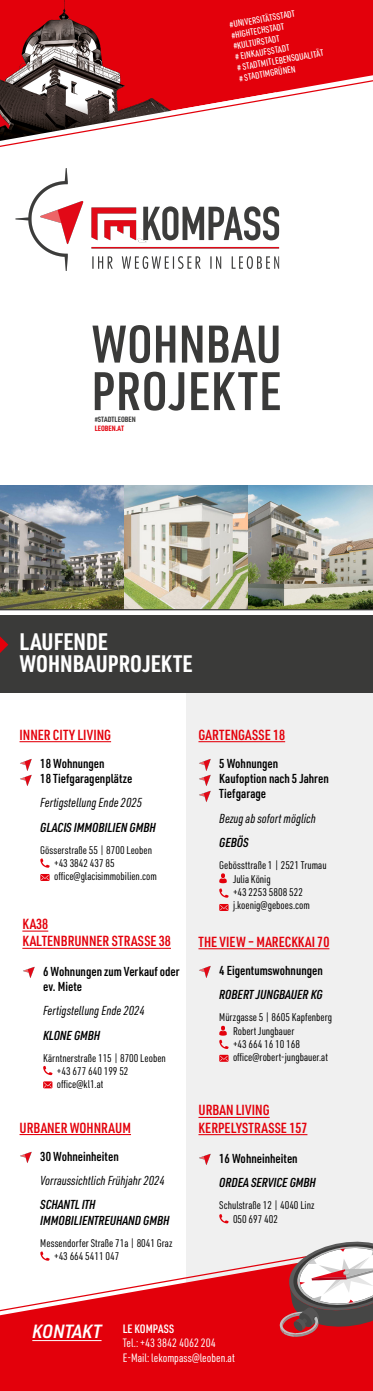
<style>
.page{position:relative;width:373px;height:1391px;background:#fff}
.page>*{position:absolute;margin:0;border:0;box-sizing:border-box;transform-origin:0 0}
.t1{font:600 53.06px "URWDIN Cond";letter-spacing:.015em;color:#3a3a39}
.t2{font:600 51.81px "URWDIN Cond";letter-spacing:.005em;color:#3a3a39}
.t3{font:700 23.38px/21.9px "URWDIN Cond";color:#fff}
.t4{font:600 14.38px/17.2px "URWDIN Cond";color:#e3000b}
.t5{font:600 12.75px/15.3px "URWDIN Cond";color:#000}
.t6{font:italic 600 12.75px/15.3px "URWDIN Cond";color:#000}
.t7{font:italic 12.75px "URWDIN Cond";color:#000}
.t8{font:11.88px/14.2px "URWDIN Cond";color:#fff}
.t9{font:11px/13.2px "URWDIN Cond";color:#000}
.t10{font:500 9.06px/10.9px "URWDIN Cond";color:#fff}
.t11{font:700 7.5px "URWDIN Cond";color:#3a3a39}
.t12{font:700 7.5px "URWDIN Cond";color:#e3000b}
.s1{font-family:"URWDIN Semi Cond";font-weight:600;font-style:italic;font-size:18.75px}
.s2{font-weight:600}
</style>
<div class="page">
<div style="left:186px;top:693px;width:186px;height:698px;background:#f0f0f0"></div>
<div style="left:208px;top:0;width:164px;height:77px;background:#e3000b"></div>
<img style="left:0;top:0;width:208px;height:77px">
<svg style="left:0;top:77px;width:372px;height:70px"></svg>
<img style="left:15px;top:168px;width:265px;height:103px">
<img style="left:0;top:485px;width:372px;height:124px">
<div style="left:0;top:615px;width:372px;height:78px;background:#3a3a39"></div>
<hr style="left:0;top:609px;width:372px;height:1px;background:#3a3a39">
<svg style="left:0;top:636px;width:8px;height:17px"></svg>
<hr style="left:19px;top:741px;width:92px;height:1px;background:#e3000b">
<hr style="left:198px;top:948px;width:131px;height:1px;background:#e3000b">
<hr style="left:19px;top:1134px;width:112px;height:1px;background:#e3000b">
<hr style="left:198px;top:1117px;width:71px;height:1px;background:#e3000b">
<hr style="left:198px;top:1134px;width:109px;height:1px;background:#e3000b">
<hr style="left:198px;top:741px;width:86px;height:1px;background:#e3000b">
<svg style="left:199px;top:966px;width:12px;height:12px"></svg>
<svg style="left:20px;top:1151px;width:12px;height:12px"></svg>
<svg style="left:199px;top:1153px;width:12px;height:12px"></svg>
<svg style="left:20px;top:759px;width:12px;height:27px"></svg>
<svg style="left:199px;top:759px;width:12px;height:43px"></svg>
<svg style="left:219px;top:904px;width:9px;height:7px"></svg>
<svg style="left:40px;top:874px;width:9px;height:7px"></svg>
<svg style="left:219px;top:1055px;width:9px;height:7px"></svg>
<svg style="left:22px;top:930px;width:26px;height:1px"></svg>
<hr style="left:22px;top:948px;width:149px;height:1px;background:#e3000b">
<svg style="left:23px;top:966px;width:12px;height:12px"></svg>
<svg style="left:43px;top:1081px;width:9px;height:7px"></svg>
<svg style="left:43px;top:1066px;width:9px;height:9px"></svg>
<svg style="left:40px;top:858px;width:10px;height:10px"></svg>
<svg style="left:219px;top:1214px;width:9px;height:10px"></svg>
<svg style="left:219px;top:873px;width:9px;height:25px"></svg>
<svg style="left:219px;top:1026px;width:9px;height:23px"></svg>
<div style="left:0;top:1312px;width:372px;height:79px;background:#e3000b"></div>
<svg style="left:0;top:1251px;width:277px;height:61px"></svg>
<hr style="left:32px;top:1340px;width:69px;height:1px;background:#fff">
<svg style="left:277px;top:1241px;width:95px;height:96px"></svg>
<p class="t10" style="left:228px;top:19px;width:89px;rotate:-10deg">#UNIVERSITÄTSSTADT #HIGHTECHSTADT #KULTURSTADT<br># EINKAUFSSTADT<br># STADTMITLEBENSQUALITÄT # STADTIMGRÜNEN</p>
<h2 class="t2" style="left:91px;top:309px;width:191px">WOHNBAU</h2>
<h1 class="t1" style="left:91px;top:355px;width:191px">PROJEKTE</h1>
<p class="t11" style="left:94px;top:414px;width:42px">#STADTLEOBEN</p>
<p class="t12" style="left:94px;top:423px;width:31px">LEOBEN.AT</p>
<h3 class="t3" style="left:19px;top:630px;width:174px">LAUFENDE<br>WOHNBAUPROJEKTE</h3>
<h3 class="t4" style="left:19px;top:725px;width:93px">INNER CITY LIVING</h3>
<p class="t5" style="left:40px;top:755px;width:93px">18 Wohnungen<br>18 Tiefgaragenplätze</p>
<p class="t7" style="left:40px;top:794px;width:103px">Fertigstellung Ende 2025</p>
<p class="t6" style="left:40px;top:819px;width:117px">GLACIS IMMOBILIEN GMBH</p>
<p class="t9" style="left:54px;top:843px;width:104px;text-indent:-14px">Gösserstraße 55 | 8700 Leoben +43 3842 437 85 office@glacisimmobilien.com</p>
<h3 class="t4" style="left:22px;top:915px;width:150px">KA38<br>KALTENBRUNNER STRASSE 38</h3>
<p class="t5" style="left:43px;top:963px;width:138px">6 Wohnungen zum Verkauf oder ev. Miete</p>
<p class="t7" style="left:43px;top:1002px;width:103px">Fertigstellung Ende 2024</p>
<p class="t6" style="left:43px;top:1027px;width:58px">KLONE GMBH</p>
<p class="t9" style="left:57px;top:1051px;width:110px;text-indent:-14px">Kärntnerstraße 115 | 8700 Leoben +43 677 640 199 52 office@kl1.at</p>
<h3 class="t4" style="left:19px;top:1118px;width:113px">URBANER WOHNRAUM</h3>
<p class="t5" style="left:40px;top:1148px;width:80px">30 Wohneinheiten</p>
<p class="t7" style="left:40px;top:1172px;width:126px">Vorraussichtlich Frühjahr 2024</p>
<p class="t6" style="left:40px;top:1197px;width:130px">SCHANTL ITH<br>IMMOBILIENTREUHAND GMBH</p>
<p class="t9" style="left:54px;top:1236px;width:120px;text-indent:-14px">Messendorfer Straße 71a | 8041 Graz +43 664 5411 047</p>
<h3 class="t4" style="left:198px;top:725px;width:88px">GARTENGASSE 18</h3>
<p class="t5" style="left:219px;top:755px;width:111px">5 Wohnungen<br>Kaufoption nach 5 Jahren<br>Tiefgarage</p>
<p class="t7" style="left:219px;top:810px;width:98px">Bezug ab sofort möglich</p>
<p class="t6" style="left:219px;top:834px;width:31px">GEBÖS</p>
<p class="t9" style="left:232px;top:858px;width:95px;text-indent:-14px">Gebössttraße 1 | 2521 Trumau<br>Julia König<br>+43 2253 5808 522 j.koenig@geboes.com</p>
<h3 class="t4" style="left:198px;top:932px;width:132px">THE VIEW – MARECKKAI 70</h3>
<p class="t5" style="left:219px;top:962px;width:105px">4 Eigentumswohnungen</p>
<p class="t6" style="left:219px;top:986px;width:104px">ROBERT JUNGBAUER KG</p>
<p class="t9" style="left:232px;top:1010px;width:100px;text-indent:-14px">Mürzgasse 5 | 8605 Kapfenberg<br>Robert Jungbauer<br>+43 664 16 10 168 office@robert-jungbauer.at</p>
<h3 class="t4" style="left:198px;top:1101px;width:110px">URBAN LIVING<br>KERPELYSTRASSE 157</h3>
<p class="t5" style="left:219px;top:1150px;width:80px">16 Wohneinheiten</p>
<p class="t6" style="left:219px;top:1174px;width:98px">ORDEA SERVICE GMBH</p>
<p class="t9" style="left:232px;top:1198px;width:83px;text-indent:-14px">Schulstraße 12 | 4040 Linz<br>050 697 402</p>
<p class="t8" style="left:123px;top:1321px;width:113px;text-indent:-90px"><span class="s1">KONTAKT</span> <span class="s2">LE KOMPASS<br></span>Tel.: +43 3842 4062 204<br>E-Mail: lekompass@leoben.at</p>
</div>
